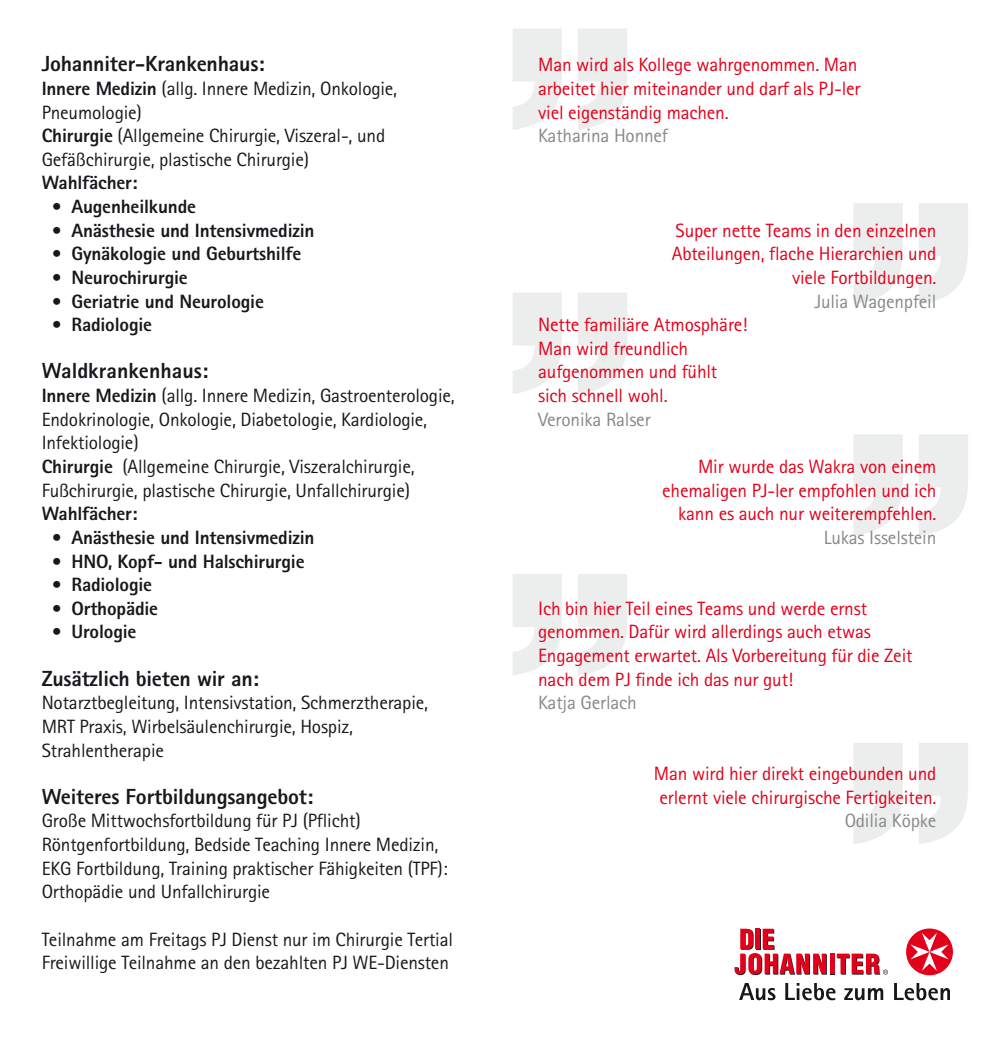
<style>
.page{position:relative;width:993px;height:1042px;background:#fff}
.page>*{position:absolute;margin:0;border:0;box-sizing:border-box;transform-origin:0 0}
.Überschrift{font:800 21.88px "AT Rotis Sans Serif";letter-spacing:-.01em;color:#1a171c}
.t1{font:19.25px/23.6px "AT Rotis Sans Serif";letter-spacing:-.01em;color:#1a171c}
.t2{font:19.25px/23.6px "AT Rotis Sans Serif";letter-spacing:-.01em;color:#e2001a}
.t3{font:800 19.25px "AT Rotis Sans Serif";letter-spacing:-.01em;color:#1a171c}
.t4{font:19.25px "AT Rotis Sans Serif";letter-spacing:-.01em;color:#87888a}
.s1{font-weight:800}
</style>
<div class="page">
<div style="left:830px;top:954px;width:5px;height:20px;background:#e2001a"></div>
<div style="left:829px;top:953px;width:5px;height:21px;background:#e2001a"></div>
<svg style="left:734px;top:928px;width:92px;height:47px"></svg>
<svg style="left:739px;top:983px;width:36px;height:17px"></svg>
<svg style="left:785px;top:983px;width:50px;height:17px"></svg>
<svg style="left:844px;top:988px;width:38px;height:12px"></svg>
<svg style="left:894px;top:983px;width:55px;height:17px"></svg>
<svg style="left:905px;top:928px;width:47px;height:47px"></svg>
<svg style="left:910px;top:933px;width:38px;height:38px"></svg>
<svg style="left:836px;top:953px;width:51px;height:21px"></svg>
<svg style="left:513px;top:293px;width:114px;height:101px"></svg>
<svg style="left:854px;top:434px;width:113px;height:102px"></svg>
<svg style="left:854px;top:743px;width:113px;height:101px"></svg>
<svg style="left:513px;top:574px;width:114px;height:101px"></svg>
<svg style="left:513px;top:29px;width:114px;height:101px"></svg>
<svg style="left:854px;top:203px;width:113px;height:101px"></svg>
<p class="Überschrift" style="left:42px;top:50px;width:224px">Johanniter-Krankenhaus:</p>
<p class="t1" style="left:42px;top:76px;width:357px"><span class="s1">Innere Medizin</span> (allg. Innere Medizin, Onkologie,<br>Pneumologie)</p>
<p class="t1" style="left:42px;top:124px;width:345px"><span class="s1">Chirurgie</span> (Allgemeine Chirurgie, Viszeral-, und<br>Gefäßchirurgie, plastische Chirurgie)</p>
<p class="t3" style="left:42px;top:171px;width:97px">Wahlfächer:</p>
<p class="t3" style="left:52px;top:194px;width:146px">• Augenheilkunde</p>
<p class="t3" style="left:52px;top:218px;width:264px">• Anästhesie und Intensivmedizin</p>
<p class="t3" style="left:52px;top:241px;width:251px">• Gynäkologie und Geburtshilfe</p>
<p class="t3" style="left:52px;top:265px;width:138px">• Neurochirurgie</p>
<p class="t3" style="left:52px;top:289px;width:214px">• Geriatrie und Neurologie</p>
<p class="t3" style="left:52px;top:312px;width:102px">• Radiologie</p>
<p class="Überschrift" style="left:42px;top:357px;width:168px">Waldkrankenhaus:</p>
<p class="t1" style="left:42px;top:384px;width:414px"><span class="s1">Innere Medizin</span> (allg. Innere Medizin, Gastroenterologie,<br>Endokrinologie, Onkologie, Diabetologie, Kardiologie,<br>Infektiologie)</p>
<p class="t1" style="left:42px;top:454px;width:374px"><span class="s1">Chirurgie</span> (Allgemeine Chirurgie, Viszeralchirurgie,<br>Fußchirurgie, plastische Chirurgie, Unfallchirurgie)</p>
<p class="t3" style="left:42px;top:501px;width:97px">Wahlfächer:</p>
<p class="t3" style="left:52px;top:525px;width:264px">• Anästhesie und Intensivmedizin</p>
<p class="t3" style="left:52px;top:549px;width:254px">• HNO, Kopf- und Halschirurgie</p>
<p class="t3" style="left:52px;top:572px;width:102px">• Radiologie</p>
<p class="t3" style="left:52px;top:596px;width:108px">• Orthopädie</p>
<p class="t3" style="left:52px;top:619px;width:86px">• Urologie</p>
<p class="Überschrift" style="left:42px;top:664px;width:219px">Zusätzlich bieten wir an:</p>
<p class="t1" style="left:42px;top:691px;width:388px">Notarztbegleitung, Intensivstation, Schmerztherapie,<br>MRT Praxis, Wirbelsäulenchirurgie, Hospiz,<br>Strahlentherapie</p>
<p class="Überschrift" style="left:42px;top:782px;width:273px">Weiteres Fortbildungsangebot:</p>
<p class="t1" style="left:42px;top:809px;width:320px">Große Mittwochsfortbildung für PJ (Pflicht)</p>
<p class="t1" style="left:42px;top:832px;width:407px">Röntgenfortbildung, Bedside Teaching Innere Medizin,<br>EKG Fortbildung, Training praktischer Fähigkeiten (TPF):<br>Orthopädie und Unfallchirurgie</p>
<p class="t1" style="left:42px;top:927px;width:413px">Teilnahme am Freitags PJ Dienst nur im Chirurgie Tertial</p>
<p class="t1" style="left:42px;top:951px;width:408px">Freiwillige Teilnahme an den bezahlten PJ WE-Diensten</p>
<p class="t2" style="left:538px;top:53px;width:324px">Man wird als Kollege wahrgenommen. Man arbeitet hier miteinander und darf als PJ-ler viel eigenständig machen.</p>
<p class="t4" style="left:538px;top:124px;width:131px">Katharina Honnef</p>
<p class="t2" style="left:671px;top:218px;width:266px;text-align:right">Super nette Teams in den einzelnen<br>Abteilungen, flache Hierarchien und viele Fortbildungen.</p>
<p class="t4" style="left:814px;top:290px;width:123px">Julia Wagenpfeil</p>
<p class="t2" style="left:538px;top:313px;width:211px">Nette familiäre Atmosphäre!<br>Man wird freundlich aufgenommen und fühlt sich schnell wohl.</p>
<p class="t4" style="left:538px;top:408px;width:114px">Veronika Ralser</p>
<p class="t2" style="left:662px;top:454px;width:275px;text-align:right">Mir wurde das Wakra von einem ehemaligen PJ-ler empfohlen und ich kann es auch nur weiterempfehlen.</p>
<p class="t4" style="left:823px;top:526px;width:114px">Lukas Isselstein</p>
<p class="t2" style="left:538px;top:596px;width:376px">Ich bin hier Teil eines Teams und werde ernst genommen. Dafür wird allerdings auch etwas Engagement erwartet. Als Vorbereitung für die Zeit nach dem PJ finde ich das nur gut!</p>
<p class="t4" style="left:538px;top:691px;width:100px">Katja Gerlach</p>
<p class="t2" style="left:653px;top:762px;width:284px">Man wird hier direkt eingebunden und erlernt viele chirurgische Fertigkeiten.</p>
<p class="t4" style="left:844px;top:809px;width:93px">Odilia Köpke</p>
</div>
